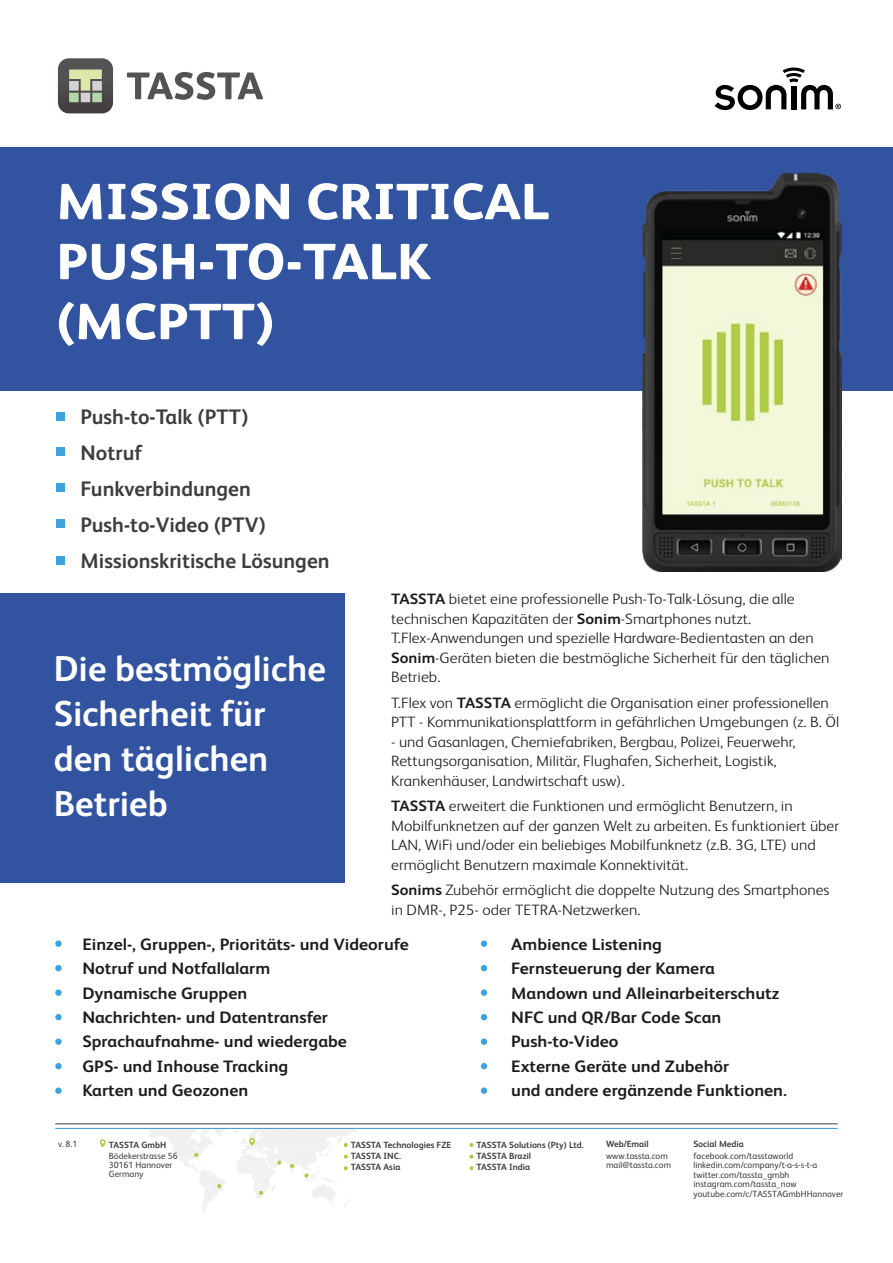
<style>
.page{position:relative;width:893px;height:1263px;background:#fff}
.page>*{position:absolute;margin:0;border:0;box-sizing:border-box;transform-origin:0 0}
.t1{font:800 51px/60px "FS Albert Pro";color:#fff;scale:1.06 1}
.t2{font:700 36px/45px "FS Albert Pro";color:#fff}
.t3{font:700 21px/36px "FS Albert Pro";color:#3d3d3c}
.t4{font:700 16.5px/24.3px "FS Albert Pro";color:#1d1d1b;scale:1.06 1}
.t5{font:300 15px/19.5px "FS Albert Pro";color:#1d1d1b;scale:1.06 1}
.t6{font:9px/9.4px "FS Albert Pro";color:#3d3d3c}
.t7{font:700 9px/11.2px "FS Albert Pro";color:#3d3d3c}
.s1{font-weight:700}
</style>
<div class="page">
<div style="left:0;top:148px;width:893px;height:243px;background:#3153a0"></div>
<svg style="left:147px;top:1123px;width:211px;height:90px"></svg>
<svg style="left:469px;top:1143px;width:4px;height:4px"></svg>
<svg style="left:469px;top:1166px;width:4px;height:4px"></svg>
<svg style="left:469px;top:1154px;width:4px;height:4px"></svg>
<svg style="left:100px;top:1139px;width:6px;height:8px"></svg>
<div style="left:0;top:593px;width:345px;height:290px;background:#3153a0"></div>
<div style="left:56px;top:412px;width:9px;height:8px;background:#3ea2db"></div>
<div style="left:56px;top:448px;width:9px;height:8px;background:#3ea2db"></div>
<div style="left:56px;top:483px;width:9px;height:9px;background:#3ea2db"></div>
<div style="left:56px;top:519px;width:9px;height:9px;background:#3ea2db"></div>
<div style="left:56px;top:556px;width:9px;height:8px;background:#3ea2db"></div>
<div style="left:55px;top:940px;width:7px;height:7px;background:#3ea2db;border-radius:50%"></div>
<div style="left:55px;top:965px;width:7px;height:6px;background:#3ea2db;border-radius:50%"></div>
<div style="left:55px;top:989px;width:7px;height:7px;background:#3ea2db;border-radius:50%"></div>
<div style="left:55px;top:1014px;width:7px;height:6px;background:#3ea2db;border-radius:50%"></div>
<div style="left:55px;top:1038px;width:7px;height:7px;background:#3ea2db;border-radius:50%"></div>
<div style="left:55px;top:1063px;width:7px;height:6px;background:#3ea2db;border-radius:50%"></div>
<div style="left:55px;top:1087px;width:7px;height:7px;background:#3ea2db;border-radius:50%"></div>
<div style="left:481px;top:940px;width:6px;height:7px;background:#3ea2db;border-radius:50%"></div>
<svg style="left:481px;top:965px;width:6px;height:6px"></svg>
<div style="left:481px;top:989px;width:6px;height:7px;background:#3ea2db;border-radius:50%"></div>
<svg style="left:481px;top:1014px;width:6px;height:6px"></svg>
<div style="left:481px;top:1038px;width:6px;height:7px;background:#3ea2db;border-radius:50%"></div>
<svg style="left:481px;top:1063px;width:6px;height:6px"></svg>
<div style="left:481px;top:1087px;width:6px;height:7px;background:#3ea2db;border-radius:50%"></div>
<svg style="left:58px;top:58px;width:55px;height:55px;background:#7a7b70"></svg>
<svg style="left:127px;top:72px;width:136px;height:28px"></svg>
<hr style="left:55px;top:1128px;width:783px;height:1px;background:#43a2da">
<svg style="left:715px;top:68px;width:126px;height:42px"></svg>
<img style="left:643px;top:174px;width:199px;height:398px">
<h1 class="t1" style="left:56px;top:168px;width:466px">MISSION CRITICAL<br>PUSH-TO-TALK (MCPTT)</h1>
<h3 class="t3" style="left:81px;top:397px;width:250px">Push-to-Talk (PTT)<br>Notruf<br>Funkverbindungen<br>Push-to-Video (PTV)<br>Missionskritische Lösungen</h3>
<h2 class="t2" style="left:54px;top:644px;width:274px">Die bestmögliche<br>Sicherheit für den täglichen<br>Betrieb</h2>
<p class="t5" style="left:391px;top:588px;width:415px"><span class="s1">TASSTA</span> bietet eine professionelle Push-To-Talk-Lösung, die alle technischen Kapazitäten der <span class="s1">Sonim</span>-Smartphones nutzt.<br>T.Flex-Anwendungen und spezielle Hardware-Bedientasten an den <span class="s1">Sonim</span>-Geräten bieten die bestmögliche Sicherheit für den täglichen Betrieb.</p>
<p class="t5" style="left:391px;top:692px;width:424px">T.Flex von <span class="s1">TASSTA</span> ermöglicht die Organisation einer professionellen<br>PTT - Kommunikationsplattform in gefährlichen Umgebungen (z. B. Öl</p>
<p class="t5" style="left:391px;top:731px;width:383px">- und Gasanlagen, Chemiefabriken, Bergbau, Polizei, Feuerwehr,<br>Rettungsorganisation, Militär, Flughafen, Sicherheit, Logistik,<br>Krankenhäuser, Landwirtschaft usw).</p>
<p class="t5" style="left:391px;top:795px;width:424px"><span class="s1">TASSTA</span> erweitert die Funktionen und ermöglicht Benutzern, in Mobilfunknetzen auf der ganzen Welt zu arbeiten. Es funktioniert über LAN, WiFi und/oder ein beliebiges Mobilfunknetz (z.B. 3G, LTE) und ermöglicht Benutzern maximale Konnektivität.</p>
<p class="t5" style="left:391px;top:879px;width:415px"><span class="s1">Sonims</span> Zubehör ermöglicht die doppelte Nutzung des Smartphones in DMR-, P25- oder TETRA-Netzwerken.</p>
<p class="t4" style="left:82px;top:931px;width:310px">Einzel-, Gruppen-, Prioritäts- und Videorufe<br>Notruf und Notfallalarm<br>Dynamische Gruppen<br>Nachrichten- und Datentransfer<br>Sprachaufnahme- und wiedergabe<br>GPS- und Inhouse Tracking<br>Karten und Geozonen</p>
<p class="t4" style="left:511px;top:931px;width:262px">Ambience Listening<br>Fernsteuerung der Kamera<br>Mandown und Alleinarbeiterschutz<br>NFC und QR/Bar Code Scan<br>Push-to-Video<br>Externe Geräte und Zubehör<br>und andere ergänzende Funktionen.</p>
<p class="t6" style="left:58px;top:1138px;width:21px">v. 8.1</p>
<p class="t7" style="left:606px;top:1138px;width:44px">Web/Email</p>
<p class="t6" style="left:606px;top:1150px;width:67px">www.tassta.com mail@tassta.com</p>
<p class="t7" style="left:109px;top:1139px;width:59px">TASSTA GmbH</p>
<p class="t6" style="left:109px;top:1151px;width:70px">Bödekerstrasse 56<br>30161 Hannover<br>Germany</p>
<p class="t7" style="left:351px;top:1139px;width:102px">TASSTA Technologies FZE<br>TASSTA INC.<br>TASSTA Asia</p>
<p class="t7" style="left:476px;top:1139px;width:109px">TASSTA Solutions (Pty) Ltd.<br>TASSTA Brazil<br>TASSTA India</p>
<p class="t7" style="left:693px;top:1138px;width:52px">Social Media</p>
<p class="t6" style="left:693px;top:1150px;width:152px">facebook.com/tasstaworld linkedin.com/company/t-a-s-s-t-a twitter.com/tassta_gmbh instagram.com/tassta_now youtube.com/c/TASSTAGmbHHannover</p>
</div>
